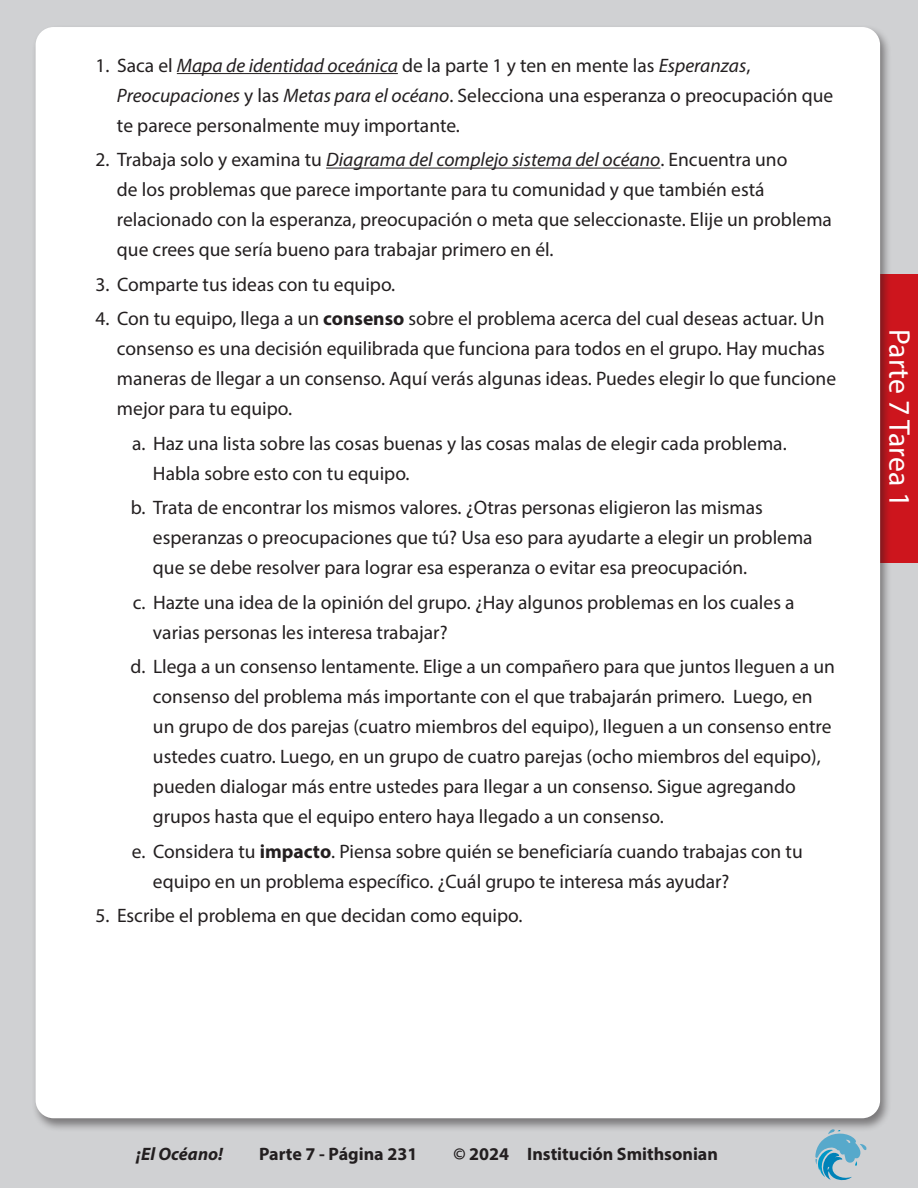
<style>
.page{position:relative;width:918px;height:1188px;background:#d0d1d3}
.page>*{position:absolute;margin:0;border:0;box-sizing:border-box;transform-origin:0 0}
.t1{font:30px "Myriad Pro";letter-spacing:-.005em;color:#fff}
.t2{font:19.5px/30px "Myriad Pro";color:#231f20}
.t3{font:700 18px "Myriad Pro";color:#231f20}
.t4{font:italic 700 18px "Myriad Pro";color:#231f20}
.s1{font-style:italic}
.s2{font-weight:700}
</style>
<div class="page">
<div style="left:879px;top:274px;width:39px;height:288px;background:#cd151d"></div>
<div style="left:31px;top:24px;width:861px;height:1108px;background:#231f20;opacity:.5"></div>
<div style="left:36px;top:27px;width:844px;height:1091px;background:#fff;border-radius:18px"></div>
<svg style="left:815px;top:1129px;width:52px;height:51px"></svg>
<hr style="left:177px;top:73px;width:221px;height:1px;background:#231f20">
<hr style="left:326px;top:168px;width:334px;height:1px;background:#231f20">
<p class="t2" style="left:117px;top:50px;width:718px;text-indent:-22px">1. Saca el <span class="s1">Mapa de identidad oceánica</span> de la parte 1 y ten en mente las <span class="s1">Esperanzas</span>,<br><span class="s1">Preocupaciones</span> y las <span class="s1">Metas para el océano</span>. Selecciona una esperanza o preocupación que te parece personalmente muy importante.</p>
<p class="t2" style="left:117px;top:144px;width:717px;text-indent:-22px">2. Trabaja solo y examina tu <span class="s1">Diagrama del complejo sistema del océano</span>. Encuentra uno<br>de los problemas que parece importante para tu comunidad y que también está relacionado con la esperanza, preocupación o meta que seleccionaste. Elije un problema que crees que sería bueno para trabajar primero en él.</p>
<p class="t2" style="left:95px;top:269px;width:301px">3. Comparte tus ideas con tu equipo.</p>
<p class="t2" style="left:117px;top:303px;width:721px;text-indent:-22px">4. Con tu equipo, llega a un <span class="s2">consenso</span> sobre el problema acerca del cual deseas actuar. Un consenso es una decisión equilibrada que funciona para todos en el grupo. Hay muchas maneras de llegar a un consenso. Aquí verás algunas ideas. Puedes elegir lo que funcione mejor para tu equipo.</p>
<p class="t2" style="left:153px;top:428px;width:635px;text-indent:-21px">a. Haz una lista sobre las cosas buenas y las cosas malas de elegir cada problema.<br>Habla sobre esto con tu equipo.</p>
<p class="t2" style="left:153px;top:492px;width:661px;text-indent:-22px">b. Trata de encontrar los mismos valores. ¿Otras personas eligieron las mismas esperanzas o preocupaciones que tú? Usa eso para ayudarte a elegir un problema que se debe resolver para lograr esa esperanza o evitar esa preocupación.</p>
<p class="t2" style="left:153px;top:587px;width:643px;text-indent:-20px">c. Hazte una idea de la opinión del grupo. ¿Hay algunos problemas en los cuales a varias personas les interesa trabajar?</p>
<p class="t2" style="left:153px;top:651px;width:684px;text-indent:-22px">d. Llega a un consenso lentamente. Elige a un compañero para que juntos lleguen a un consenso del problema más importante con el que trabajarán primero. Luego, en un grupo de dos parejas (cuatro miembros del equipo), lleguen a un consenso entre ustedes cuatro. Luego, en un grupo de cuatro parejas (ocho miembros del equipo), pueden dialogar más entre ustedes para llegar a un consenso. Sigue agregando grupos hasta que el equipo entero haya llegado a un consenso.</p>
<p class="t2" style="left:153px;top:836px;width:651px;text-indent:-21px">e. Considera tu <span class="s2">impacto</span>. Piensa sobre quién se beneficiaría cuando trabajas con tu equipo en un problema específico. ¿Cuál grupo te interesa más ayudar?</p>
<p class="t2" style="left:95px;top:900px;width:428px">5. Escribe el problema en que decidan como equipo.</p>
<h1 class="t1" style="left:918px;top:329px;width:180px;rotate:90deg">Parte 7 Tarea 1</h1>
<p class="t4" style="left:136px;top:1142px;width:88px">¡El Océano!</p>
<p class="t3" style="left:259px;top:1142px;width:160px">Parte 7 - Página 231</p>
<p class="t3" style="left:453px;top:1142px;width:266px">© 2024 Institución Smithsonian</p>
</div>
